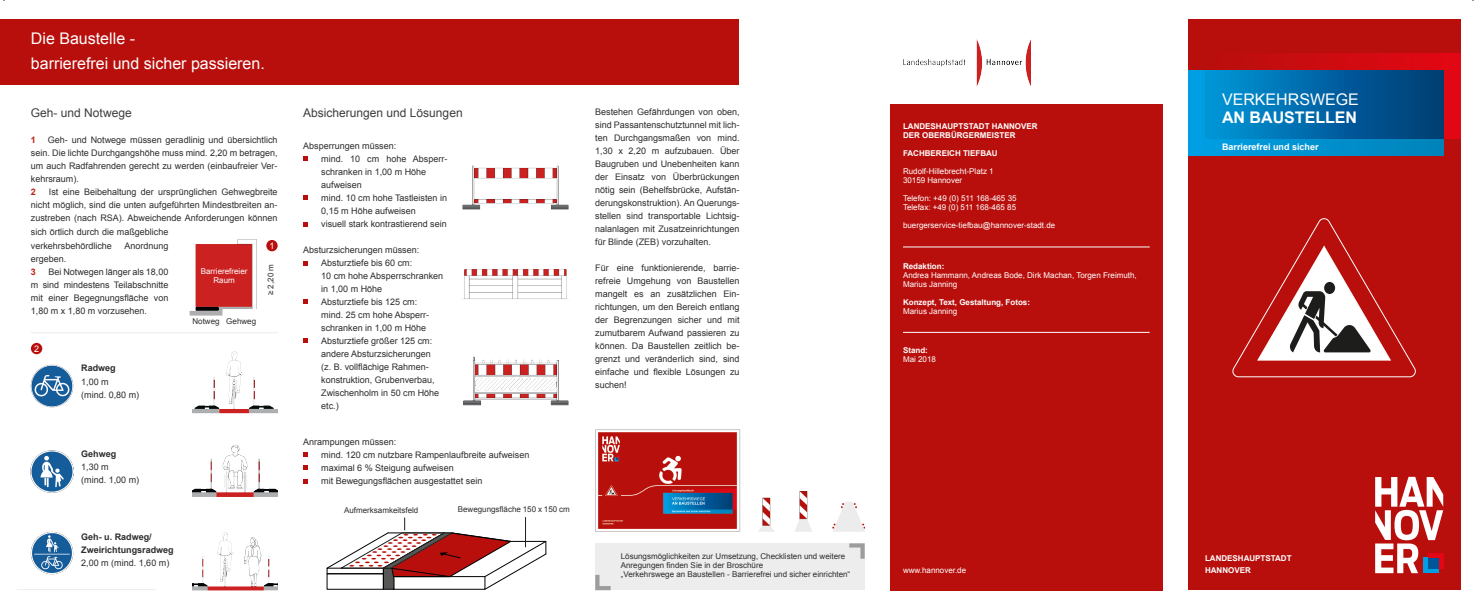
<style>
.page{position:relative;width:1477px;height:607px;background:#fff}
.page>*{position:absolute;margin:0;border:0;box-sizing:border-box;transform-origin:0 0}
.Überschrift_1{font:16px "Arial";color:#fff}
.Fließtext{font:16px "Arial";color:#fff}
.Fließtext-2{font:700 16px "Arial";color:#fff}
.Überschrift_3{font:12px "Arial";color:#3d3d3c}
.Fließtext-3{font:9px/13px "Arial";color:#2e2d2c}
.Fließtext-4{font:700 9px "Arial";color:#2e2d2c}
.Bildbeschriftung{font:700 9px "Arial";color:#fff}
.Fließtext-5{font:700 9px "Arial";color:#bb2114}
.Fließtext-6{font:9px "Arial";color:#fff}
.Backcover{font:8px "Arial";color:#fff}
.Bildbeschriftung-2{font:8px "Arial";color:#2e2d2c}
.Backcover-2{font:700 8px "Arial";color:#fff}
.Fließtext-7{font:8px "Arial";color:#2e2d2c}
.Bildbeschriftung-3{font:8px "Arial";color:#fff}
</style>
<div class="page">
<div style="left:1187px;top:20px;width:273px;height:569px;background:#b80f0c"></div>
<svg style="left:1204px;top:54px;width:256px;height:85px"></svg>
<div style="left:1187px;top:71px;width:256px;height:85px;background:linear-gradient(to right,#009fe4,#0083ba)"></div>
<svg style="left:1375px;top:476px;width:68px;height:96px"></svg>
<div style="left:1204px;top:71px;width:239px;height:68px;background:linear-gradient(to right,#0095d9,#003871)"></div>
<svg style="left:1232px;top:218px;width:184px;height:159px"></svg>
<div style="left:890px;top:104px;width:272px;height:485px;background:#b80f0c"></div>
<hr style="left:903px;top:246px;width:246px;height:1px;background:#fff">
<hr style="left:903px;top:332px;width:246px;height:1px;background:#fff">
<img style="left:903px;top:39px;width:127px;height:48px">
<div style="left:595px;top:543px;width:269px;height:46px;background:#ededed"></div>
<img style="left:758px;top:491px;width:106px;height:41px">
<img style="left:598px;top:432px;width:139px;height:97px">
<div style="left:595px;top:429px;width:145px;height:102px;border:1px solid #c7c7c6"></div>
<div style="left:0;top:20px;width:738px;height:65px;background:#b80f0c"></div>
<img style="left:462px;top:165px;width:107px;height:45px">
<img style="left:463px;top:356px;width:106px;height:50px">
<img style="left:463px;top:269px;width:104px;height:30px">
<hr style="left:525px;top:516px;width:1px;height:30px;background:#1d1d1b">
<svg style="left:327px;top:517px;width:219px;height:72px"></svg>
<img style="left:31px;top:450px;width:42px;height:42px">
<img style="left:31px;top:364px;width:42px;height:43px">
<img style="left:31px;top:531px;width:42px;height:42px">
<img style="left:192px;top:532px;width:86px;height:57px">
<img style="left:192px;top:444px;width:86px;height:53px">
<img style="left:192px;top:351px;width:86px;height:63px">
<img style="left:189px;top:239px;width:88px;height:77px">
<hr style="left:31px;top:332px;width:247px;height:1px;background:#ededed">
<hr style="left:17px;top:588px;width:139px;height:1px;background:#ededed">
<div style="left:266px;top:240px;width:12px;height:11px;background:#b80f0c;border-radius:50%"></div>
<div style="left:31px;top:342px;width:11px;height:12px;background:#b80f0c;border-radius:50%"></div>
<svg style="left:303px;top:338px;width:4px;height:5px"></svg>
<svg style="left:303px;top:452px;width:4px;height:4px"></svg>
<svg style="left:303px;top:465px;width:4px;height:4px"></svg>
<svg style="left:303px;top:479px;width:4px;height:4px"></svg>
<svg style="left:303px;top:299px;width:4px;height:5px"></svg>
<svg style="left:303px;top:261px;width:4px;height:4px"></svg>
<svg style="left:303px;top:222px;width:4px;height:4px"></svg>
<svg style="left:303px;top:195px;width:4px;height:5px"></svg>
<svg style="left:303px;top:156px;width:4px;height:5px"></svg>
<svg style="left:849px;top:543px;width:15px;height:15px"></svg>
<svg style="left:595px;top:574px;width:15px;height:15px"></svg>
<p class="Überschrift_1" style="left:31px;top:28px;width:106px">Die Baustelle -</p>
<p class="Überschrift_1" style="left:31px;top:52px;width:235px">barrierefrei und sicher passieren.</p>
<p class="Überschrift_3" style="left:31px;top:105px;width:102px">Geh- und Notwege</p>
<p class="Überschrift_3" style="left:303px;top:105px;width:161px">Absicherungen und Lösungen</p>
<p class="Fließtext-5" style="left:31px;top:134px;width:7px">1</p>
<p class="Fließtext-3" style="left:31px;top:134px;width:248px;text-align:justify;text-indent:17px">Geh- und Notwege müssen geradlinig und übersichtlich sein. Die lichte Durchgangshöhe muss mind. 2,20 m betragen, um auch Radfahrenden gerecht zu werden (einbaufreier Ver&shy;kehrsraum).</p>
<p class="Fließtext-5" style="left:31px;top:186px;width:7px">2</p>
<p class="Fließtext-3" style="left:303px;top:139px;width:95px">Absperrungen müssen:</p>
<p class="Fließtext-3" style="left:321px;top:152px;width:128px;text-indent:-18px">• mind. 10 cm hohe Absperr&shy;schranken in 1,00 m Höhe aufweisen</p>
<p class="Fließtext-3" style="left:321px;top:191px;width:127px;text-indent:-18px">• mind. 10 cm hohe Tastleisten in<br>0,15 m Höhe aufweisen</p>
<p class="Fließtext-3" style="left:303px;top:217px;width:145px">• visuell stark kontrastierend sein</p>
<p class="Fließtext-3" style="left:303px;top:243px;width:118px">Absturzsicherungen müssen:</p>
<p class="Fließtext-3" style="left:321px;top:256px;width:124px;text-indent:-18px">• Absturztiefe bis 60 cm:<br>10 cm hohe Absperrschranken in 1,00 m Höhe</p>
<p class="Fließtext-3" style="left:321px;top:295px;width:110px;text-indent:-18px">• Absturztiefe bis 125 cm: mind. 25 cm hohe Absperr&shy;schranken in 1,00 m Höhe</p>
<p class="Fließtext-3" style="left:321px;top:334px;width:120px;text-indent:-18px">• Absturztiefe größer 125 cm: andere Absturzsicherungen (z. B. vollflächige Rahmen&shy;konstruktion, Grubenverbau,<br>Zwischenholm in 50 cm Höhe etc.)</p>
<p class="Fließtext-3" style="left:31px;top:186px;width:248px;text-align:justify;text-indent:18px">Ist eine Beibehaltung der ursprünglichen Gehwegbreite nicht möglich, sind die unten aufgeführten Mindestbreiten an&shy;zustreben (nach RSA). Abweichende Anforderungen können</p>
<p class="Fließtext-3" style="left:31px;top:226px;width:139px">sich örtlich durch die maßgebliche verkehrsbehördliche</p>
<p class="Fließtext-3" style="left:124px;top:239px;width:46px">Anordnung</p>
<p class="Fließtext-6" style="left:269px;top:239px;width:7px">1</p>
<p class="Fließtext-3" style="left:31px;top:252px;width:37px">ergeben.</p>
<p class="Fließtext-5" style="left:31px;top:265px;width:7px">3</p>
<p class="Bildbeschriftung-2" style="left:265px;top:295px;width:32px;rotate:-90deg">≥ 2,20 m</p>
<p class="Fließtext-3" style="left:31px;top:265px;width:139px;text-align:justify;text-indent:18px">Bei Notwegen länger als 18,00 m sind mindestens Teilabschnitte mit einer Begegnungsfläche von 1,80 m x 1,80 m vorzusehen.</p>
<p class="Bildbeschriftung-3" style="left:201px;top:266px;width:48px">Barrierefreier</p>
<p class="Bildbeschriftung-3" style="left:213px;top:275px;width:23px">Raum</p>
<p class="Bildbeschriftung-2" style="left:192px;top:316px;width:29px">Notweg</p>
<p class="Bildbeschriftung-2" style="left:226px;top:316px;width:31px">Gehweg</p>
<p class="Fließtext-6" style="left:34px;top:342px;width:7px">2</p>
<p class="Fließtext-4" style="left:81px;top:362px;width:36px">Radweg</p>
<p class="Fließtext-3" style="left:81px;top:374px;width:29px">1,00 m</p>
<p class="Fließtext-3" style="left:81px;top:387px;width:60px">(mind. 0,80 m)</p>
<p class="Fließtext-4" style="left:81px;top:447px;width:37px">Gehweg</p>
<p class="Fließtext-3" style="left:81px;top:460px;width:29px">1,30 m</p>
<p class="Fließtext-3" style="left:81px;top:473px;width:60px">(mind. 1,00 m)</p>
<p class="Fließtext-4" style="left:81px;top:530px;width:72px">Geh- u. Radweg/</p>
<p class="Fließtext-4" style="left:81px;top:543px;width:94px">Zweirichtungsradweg</p>
<p class="Fließtext-3" style="left:81px;top:556px;width:90px">2,00 m (mind. 1,60 m)</p>
<p class="Fließtext-3" style="left:303px;top:435px;width:95px">Anrampungen müssen:</p>
<p class="Fließtext-3" style="left:303px;top:448px;width:228px">• mind. 120 cm nutzbare Rampenlaufbreite aufweisen</p>
<p class="Fließtext-3" style="left:303px;top:461px;width:152px">• maximal 6 % Steigung aufweisen</p>
<p class="Fließtext-3" style="left:303px;top:474px;width:181px">• mit Bewegungsflächen ausgestattet sein</p>
<p class="Fließtext-7" style="left:344px;top:504px;width:76px">Aufmerksamkeitsfeld</p>
<p class="Fließtext-7" style="left:458px;top:504px;width:113px">Bewegungsfläche 150 x 150 cm</p>
<p class="Fließtext-3" style="left:595px;top:105px;width:146px;text-align:justify">Bestehen Gefährdungen von oben, sind Passantenschutztunnel mit lich&shy;ten Durchgangsmaßen von mind.<br>1,30 x 2,20 m aufzubauen. Über Baugruben und Unebenheiten kann der Einsatz von Überbrückungen nötig sein (Behelfsbrücke, Aufstän&shy;derungskonstruktion). An Querungs&shy;stellen sind transportable Lichtsig&shy;nalanlagen mit Zusatzeinrichtungen für Blinde (ZEB) vorzuhalten.</p>
<p class="Fließtext-3" style="left:595px;top:261px;width:146px;text-align:justify">Für eine funktionierende, barrie&shy;refreie Umgehung von Baustellen mangelt es an zusätzlichen Ein&shy;richtungen, um den Bereich entlang der Begrenzungen sicher und mit zumutbarem Aufwand passieren zu können. Da Baustellen zeitlich be&shy;grenzt und veränderlich sind, sind einfache und flexible Lösungen zu suchen!</p>
<p class="Bildbeschriftung-2" style="left:621px;top:550px;width:226px">Lösungsmöglichkeiten zur Umsetzung, Checklisten und weitere</p>
<p class="Bildbeschriftung-2" style="left:621px;top:559px;width:144px">Anregungen finden Sie in der Broschüre</p>
<p class="Bildbeschriftung-2" style="left:621px;top:568px;width:231px">„Verkehrswege an Baustellen - Barrierefrei und sicher einrichten“</p>
<p class="Backcover-2" style="left:903px;top:121px;width:136px">LANDESHAUPTSTADT HANNOVER</p>
<p class="Backcover-2" style="left:903px;top:130px;width:114px">DER OBERBÜRGERMEISTER</p>
<p class="Backcover-2" style="left:903px;top:148px;width:96px">FACHBEREICH TIEFBAU</p>
<p class="Backcover" style="left:903px;top:166px;width:92px">Rudolf-Hillebrecht-Platz 1</p>
<p class="Backcover" style="left:903px;top:175px;width:61px">30159 Hannover</p>
<p class="Backcover" style="left:903px;top:193px;width:115px">Telefon: +49 (0) 511 168-465 35</p>
<p class="Backcover" style="left:903px;top:202px;width:115px">Telefax: +49 (0) 511 168-465 85</p>
<p class="Backcover" style="left:903px;top:220px;width:154px">buergerservice-tiefbau@hannover-stadt.de</p>
<p class="Backcover-2" style="left:903px;top:261px;width:43px">Redaktion:</p>
<p class="Backcover" style="left:903px;top:270px;width:235px">Andrea Hammann, Andreas Bode, Dirk Machan, Torgen Freimuth,</p>
<p class="Backcover" style="left:903px;top:279px;width:56px">Marius Janning</p>
<p class="Backcover-2" style="left:903px;top:297px;width:128px">Konzept, Text, Gestaltung, Fotos:</p>
<p class="Backcover" style="left:903px;top:306px;width:56px">Marius Janning</p>
<p class="Backcover-2" style="left:903px;top:345px;width:26px">Stand:</p>
<p class="Backcover" style="left:903px;top:354px;width:34px">Mai 2018</p>
<p class="Backcover" style="left:903px;top:564px;width:65px">www.hannover.de</p>
<p class="Fließtext" style="left:1221px;top:89px;width:138px">VERKEHRSWEGE</p>
<p class="Fließtext-2" style="left:1221px;top:107px;width:137px">AN BAUSTELLEN</p>
<p class="Bildbeschriftung" style="left:1221px;top:141px;width:98px">Barrierefrei und sicher</p>
<p class="Backcover-2" style="left:1204px;top:552px;width:88px">LANDESHAUPTSTADT</p>
<p class="Backcover-2" style="left:1204px;top:564px;width:47px">HANNOVER</p>
</div>
